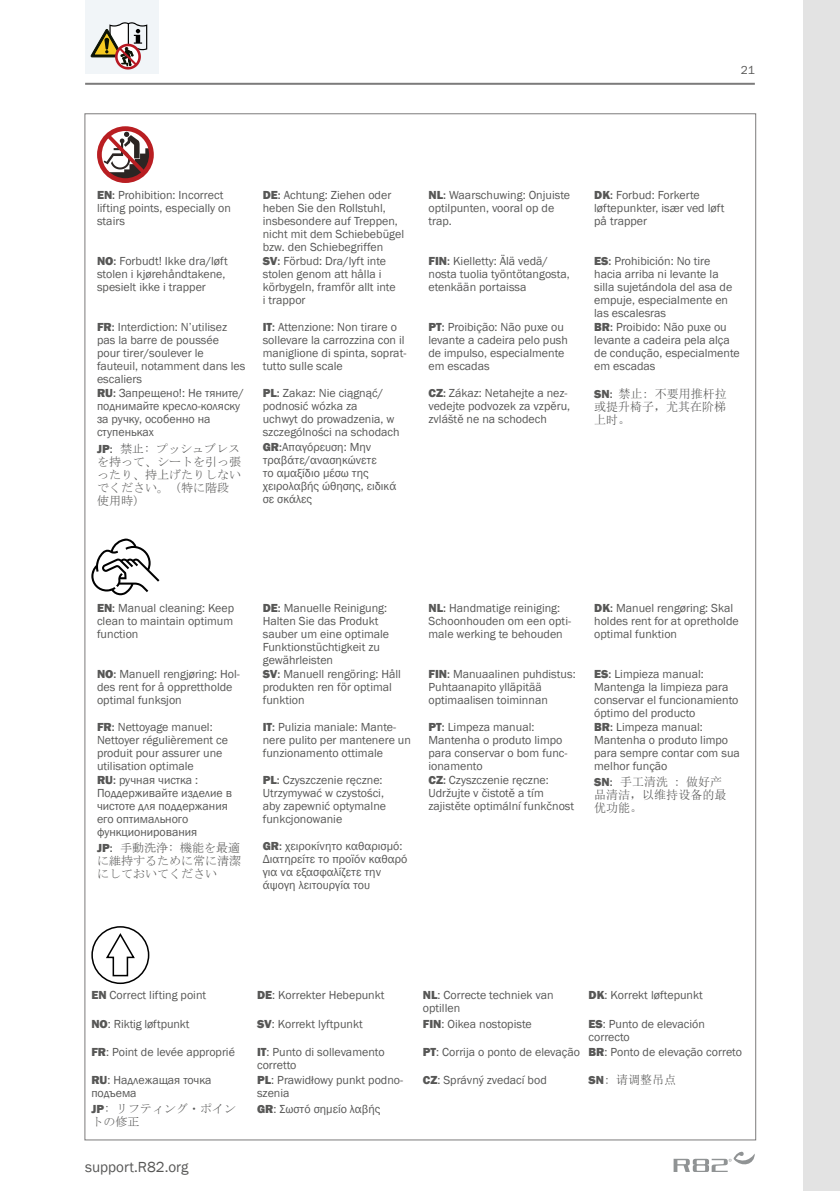
<style>
.page{position:relative;width:840px;height:1191px;background:#fff}
.page>*{position:absolute;margin:0;border:0;box-sizing:border-box;transform-origin:0 0}
.t1{font:15px "Franklin Gothic";color:#575756}
.t2{font:12px/13px "Franklin Gothic";color:#575756}
.t3{font:12px/13px "MS Mincho";color:#575756}
.t4{font:12px/13px "Sim Sun";color:#575756;text-align:justify}
.t5{font:12px "Franklin Gothic URW Boo";color:#575756}
.s1{font-weight:800}
.s2{font-weight:500}
.s3{font-family:"Franklin Gothic";font-weight:800}
.s4{font-family:"Franklin Gothic";font-weight:500}
</style>
<div class="page">
<hr style="left:85px;top:83px;width:669px;height:2px;background:#7c7b7b">
<svg style="left:673px;top:1151px;width:81px;height:21px"></svg>
<div style="left:85px;top:0;width:74px;height:74px;background:#f1f5f8"></div>
<div style="left:802px;top:0;width:37px;height:1191px;background:#e3e3e3"></div>
<svg style="left:97px;top:126px;width:57px;height:57px"></svg>
<svg style="left:91px;top:22px;width:56px;height:48px"></svg>
<svg style="left:91px;top:538px;width:68px;height:57px"></svg>
<div style="left:91px;top:926px;width:58px;height:58px;border:2px solid #000;border-radius:50%"></div>
<svg style="left:104px;top:931px;width:31px;height:46px"></svg>
<p class="t5" style="left:740px;top:62px;width:16px">21</p>
<p class="t2" style="left:97px;top:189px;width:135px"><span class="s1">EN</span><span class="s2">:</span> Prohibition: Incorrect lifting points, especially on stairs</p>
<p class="t2" style="left:262px;top:189px;width:143px"><span class="s1">DE</span><span class="s2">:</span> Achtung: Ziehen oder heben Sie den Rollstuhl, insbesondere auf Treppen, nicht mit dem Schiebebügel bzw. den Schiebegriffen</p>
<p class="t2" style="left:428px;top:189px;width:143px"><span class="s1">NL</span><span class="s2">:</span> Waarschuwing: Onjuiste optilpunten, vooral op de trap.</p>
<p class="t2" style="left:594px;top:189px;width:132px"><span class="s1">DK</span><span class="s2">:</span> Forbud: Forkerte løftepunkter, især ved løft på trapper</p>
<p class="t2" style="left:97px;top:255px;width:132px"><span class="s1">NO</span><span class="s2">:</span> Forbudt! Ikke dra/løft stolen i kjørehåndtakene, spesielt ikke i trapper</p>
<p class="t2" style="left:262px;top:255px;width:134px"><span class="s1">SV</span><span class="s2">:</span> Förbud: Dra/lyft inte stolen genom att hålla i körbygeln, framför allt inte i trappor</p>
<p class="t2" style="left:428px;top:255px;width:143px"><span class="s1">FIN</span><span class="s2">:</span> Kielletty: Älä vedä/ nosta tuolia työntötangosta, etenkään portaissa</p>
<p class="t2" style="left:594px;top:255px;width:140px"><span class="s1">ES</span><span class="s2">:</span> Prohibición: No tire hacia arriba ni levante la silla sujetándola del asa de empuje, especialmente en las escalesras</p>
<p class="t2" style="left:97px;top:321px;width:150px"><span class="s1">FR</span><span class="s2">:</span> Interdiction: N’utilisez pas la barre de poussée<br>pour tirer/soulever le fauteuil, notamment dans les escaliers</p>
<p class="t2" style="left:262px;top:321px;width:145px"><span class="s1">IT</span><span class="s2">:</span> Attenzione: Non tirare o sollevare la carrozzina con il maniglione di spinta, soprat&shy;tutto sulle scale</p>
<p class="t2" style="left:428px;top:321px;width:141px"><span class="s1">PT</span><span class="s2">:</span> Proibição: Não puxe ou levante a cadeira pelo push de impulso, especialmente em escadas</p>
<p class="t2" style="left:594px;top:321px;width:147px"><span class="s1">BR</span><span class="s2">:</span> Proibido: Não puxe ou levante a cadeira pela alça de condução, especialmente em escadas</p>
<p class="t2" style="left:97px;top:387px;width:148px"><span class="s1">RU</span><span class="s2">:</span> Запрещено!: Не тяните/ поднимайте кресло-коляску за ручку, особенно на ступеньках</p>
<p class="t2" style="left:262px;top:387px;width:138px"><span class="s1">PL</span><span class="s2">:</span> Zakaz: Nie ciągnąć/ podnosić wózka za<br>uchwyt do prowadzenia, w szczególności na schodach</p>
<p class="t2" style="left:428px;top:387px;width:143px"><span class="s1">CZ</span><span class="s2">:</span> Zákaz: Netahejte a nez&shy;vedejte podvozek za vzpěru, zvláště ne na schodech</p>
<p class="t4" style="left:594px;top:387px;width:134px"><span class="s3">SN</span><span class="s4">:</span> 禁止: 不要用推杆拉或提升椅子，尤其在阶梯上时。</p>
<p class="t3" style="left:97px;top:442px;width:146px"><span class="s3">JP</span><span class="s4">:</span> 禁止: プッシュブレスを持って、シートを引っ張ったり、持上げたりしないでください。（特に階段使用時）</p>
<p class="t2" style="left:262px;top:440px;width:135px"><span class="s1">GR</span><span class="s2">:</span>Απαγόρευση: Μην τραβάτε/ανασηκώνετε<br>το αμαξίδιο μέσω της χειρολαβής ώθησης, ειδικά σε σκάλες</p>
<p class="t2" style="left:97px;top:601px;width:139px;text-align:justify"><span class="s1">EN</span><span class="s2">:</span> Manual cleaning: Keep clean to maintain optimum function</p>
<p class="t2" style="left:262px;top:601px;width:128px"><span class="s1">DE</span><span class="s2">:</span> Manuelle Reinigung:<br>Halten Sie das Produkt sauber um eine optimale<br>Funktionstüchtigkeit zu gewährleisten</p>
<p class="t2" style="left:428px;top:601px;width:144px"><span class="s1">NL</span><span class="s2">:</span> Handmatige reiniging:<br>Schoonhouden om een opti&shy;male werking te behouden</p>
<p class="t2" style="left:594px;top:601px;width:146px"><span class="s1">DK</span><span class="s2">:</span> Manuel rengøring: Skal holdes rent for at opretholde optimal funktion</p>
<p class="t2" style="left:97px;top:667px;width:144px"><span class="s1">NO</span><span class="s2">:</span> Manuell rengjøring: Hol&shy;des rent for å opprettholde optimal funksjon</p>
<p class="t2" style="left:262px;top:667px;width:140px"><span class="s1">SV</span><span class="s2">:</span> Manuell rengöring: Håll produkten ren för optimal funktion</p>
<p class="t2" style="left:428px;top:667px;width:149px"><span class="s1">FIN</span><span class="s2">:</span> Manuaalinen puhdistus:<br>Puhtaanapito ylläpitää optimaalisen toiminnan</p>
<p class="t2" style="left:594px;top:667px;width:146px"><span class="s1">ES</span><span class="s2">:</span> Limpieza manual:<br>Mantenga la limpieza para conservar el funcionamiento óptimo del producto</p>
<p class="t2" style="left:97px;top:720px;width:132px"><span class="s1">FR</span><span class="s2">:</span> Nettoyage manuel:<br>Nettoyer régulièrement ce produit pour assurer une utilisation optimale</p>
<p class="t2" style="left:262px;top:720px;width:150px"><span class="s1">IT</span><span class="s2">:</span> Pulizia maniale: Mante&shy;nere pulito per mantenere un funzionamento ottimale</p>
<p class="t2" style="left:428px;top:720px;width:140px"><span class="s1">PT</span><span class="s2">:</span> Limpeza manual:<br>Mantenha o produto limpo para conservar o bom func&shy;ionamento</p>
<p class="t2" style="left:594px;top:720px;width:147px"><span class="s1">BR</span><span class="s2">:</span> Limpeza manual:<br>Mantenha o produto limpo para sempre contar com sua melhor função</p>
<p class="t2" style="left:97px;top:773px;width:137px"><span class="s1">RU</span><span class="s2">:</span> ручная чистка :<br>Поддерживайте изделие в чистоте для поддержания его оптимального функционирования</p>
<p class="t2" style="left:262px;top:773px;width:125px"><span class="s1">PL</span><span class="s2">:</span> Czyszczenie ręczne:<br>Utrzymywać w czystości, aby zapewnić optymalne funkcjonowanie</p>
<p class="t2" style="left:428px;top:773px;width:147px"><span class="s1">CZ</span><span class="s2">:</span> Czyszczenie ręczne:<br>Udržujte v čistotě a tím zajistěte optimální funkčnost</p>
<p class="t4" style="left:594px;top:775px;width:134px;text-align:left"><span class="s3">SN</span><span class="s4">:</span> 手工清洗 : 做好产品清洁，以维持设备的最优功能。</p>
<p class="t3" style="left:97px;top:841px;width:145px;text-align:justify"><span class="s3">JP</span><span class="s4">:</span> 手動洗浄: 機能を最適に維持するために常に清潔にしておいてください</p>
<p class="t2" style="left:262px;top:839px;width:146px"><span class="s1">GR</span><span class="s2">:</span> χειροκίνητο καθαρισμό:<br>Διατηρείτε το προϊόν καθαρό για να εξασφαλίζετε την άψογη λειτουργία του</p>
<p class="t2" style="left:91px;top:989px;width:116px"><span class="s1">EN</span> Correct lifting point</p>
<p class="t2" style="left:257px;top:989px;width:129px"><span class="s1">DE</span>: Korrekter Hebepunkt</p>
<p class="t2" style="left:422px;top:989px;width:132px"><span class="s1">NL</span>: Correcte techniek van optillen</p>
<p class="t2" style="left:588px;top:989px;width:116px"><span class="s1">DK</span>: Korrekt løftepunkt</p>
<p class="t2" style="left:91px;top:1017px;width:99px"><span class="s1">NO</span>: Riktig løftpunkt</p>
<p class="t2" style="left:257px;top:1017px;width:107px"><span class="s1">SV</span>: Korrekt lyftpunkt</p>
<p class="t2" style="left:422px;top:1017px;width:110px"><span class="s1">FIN</span>: Oikea nostopiste</p>
<p class="t2" style="left:588px;top:1017px;width:118px"><span class="s1">ES</span>: Punto de elevación correcto</p>
<p class="t2" style="left:91px;top:1045px;width:145px"><span class="s1">FR</span>: Point de levée approprié</p>
<p class="t2" style="left:257px;top:1045px;width:129px"><span class="s1">IT</span>: Punto di sollevamento corretto</p>
<p class="t2" style="left:422px;top:1045px;width:320px"><span class="s1">PT</span>: Corrija o ponto de elevação <span class="s1">BR</span>: Ponto de elevação correto</p>
<p class="t2" style="left:91px;top:1074px;width:122px"><span class="s1">RU</span>: Надлежащая точка подъема</p>
<p class="t2" style="left:257px;top:1074px;width:147px"><span class="s1">PL</span>: Prawidłowy punkt podno&shy;szenia</p>
<p class="t2" style="left:422px;top:1074px;width:125px"><span class="s1">CZ</span>: Správný zvedací bod</p>
<p class="t4" style="left:588px;top:1073px;width:89px"><span class="s3">SN</span>: 请调整吊点</p>
<p class="t3" style="left:91px;top:1102px;width:146px"><span class="s3">JP</span>: リフティング・ポイントの修正</p>
<p class="t2" style="left:257px;top:1102px;width:125px"><span class="s1">GR</span>: Σωστό σημείο λαβής</p>
<p class="t1" style="left:85px;top:1157px;width:105px">support.R82.org</p>
</div>
